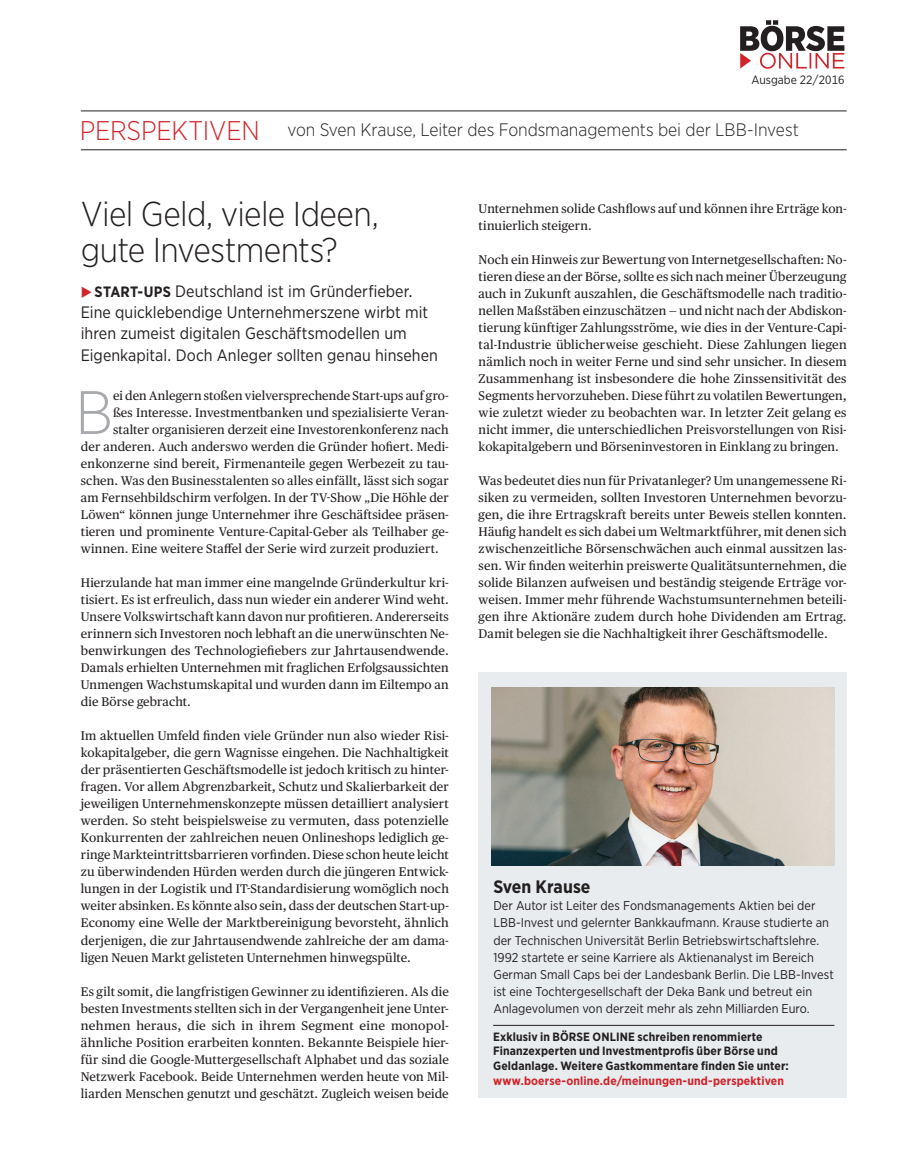
<style>
.page{position:relative;width:902px;height:1170px;background:#fff}
.page>*{position:absolute;margin:0;border:0;box-sizing:border-box;transform-origin:0 0}
.t1{font:300 61.05px "Gotham Narrow";color:#a8a9ad}
.t2{font:300 34.5px/36px "Gotham Narrow";letter-spacing:-.02em;color:#231f20}
.t3{font:300 27px "Gotham Narrow";letter-spacing:-.005em;color:#d1232a}
.t4{font:300 18px "Gotham Narrow";letter-spacing:-.005em;color:#231f20}
.t5{font:700 18px "Gotham Narrow";color:#231f20}
.t6{font:16.5px/21px "Gotham Narrow";color:#231f20}
.t7{font:12.75px/17px "Gotham Narrow";color:#231f20}
.t8{font:12.6px/17px "Publico Text";letter-spacing:.01em;color:#231f20;text-align:justify}
.t9{font:700 12px/14.7px "Gotham Narrow";letter-spacing:.01em;color:#231f20}
.t10{font:700 12px "Gotham Narrow";letter-spacing:.01em;color:#d1232a}
.t11{font:12px "Gotham Narrow";color:#231f20}
.s1{color:#d1232a}
.s2{font-weight:700;font-size:15px}
</style>
<div class="page">
<div style="left:478px;top:672px;width:368px;height:425px;background:#e9ecef"></div>
<img style="left:491px;top:687px;width:343px;height:178px">
<hr style="left:81px;top:149px;width:765px;height:1px;background:#231f20">
<hr style="left:81px;top:111px;width:765px;height:1px;background:#231f20">
<svg style="left:740px;top:20px;width:104px;height:49px"></svg>
<hr style="left:493px;top:1024px;width:341px;height:1px;background:#231f20">
<h3 class="t3" style="left:80px;top:114px;width:181px">PERSPEKTIVEN</h3>
<p class="t11" style="left:751px;top:73px;width:94px">Ausgabe 22/2016</p>
<h3 class="t4" style="left:287px;top:119px;width:513px">von Sven Krause, Leiter des Fondsmanagements bei der LBB-Invest</h3>
<h2 class="t2" style="left:81px;top:195px;width:299px">Viel Geld, viele Ideen, gute Investments?</h2>
<h3 class="t6" style="left:81px;top:281px;width:358px"><span class="s1">◆</span> <span class="s2">START-UPS</span> Deutschland ist im Gründerfieber.<br>Eine quicklebendige Unternehmerszene wirbt mit ihren zumeist digitalen Geschäftsmodellen um Eigenkapital. Doch Anleger sollten genau hinsehen</h3>
<h1 class="t1" style="left:75px;top:375px;width:39px">B</h1>
<p class="t8" style="left:113px;top:386px;width:337px">ei den Anlegern stoßen vielversprechende Start-ups auf gro-</p>
<p class="t8" style="left:113px;top:403px;width:337px">ßes Interesse. Investmentbanken und spezialisierte Veran-</p>
<p class="t8" style="left:113px;top:420px;width:337px">stalter organisieren derzeit eine Investorenkonferenz nach</p>
<p class="t8" style="left:81px;top:437px;width:369px">der anderen. Auch anderswo werden die Gründer hofiert. Medi-</p>
<p class="t8" style="left:81px;top:454px;width:369px">enkonzerne sind bereit, Firmenanteile gegen Werbezeit zu tau-</p>
<p class="t8" style="left:81px;top:471px;width:369px">schen. Was den Businesstalenten so alles einfällt, lässt sich sogar</p>
<p class="t8" style="left:81px;top:488px;width:369px">am Fernsehbildschirm verfolgen. In der TV-Show „Die Höhle der</p>
<p class="t8" style="left:81px;top:505px;width:369px">Löwen“ können junge Unternehmer ihre Geschäftsidee präsen-</p>
<p class="t8" style="left:81px;top:522px;width:369px">tieren und prominente Venture-Capital-Geber als Teilhaber ge-</p>
<p class="t8" style="left:81px;top:539px;width:359px">winnen. Eine weitere Staffel der Serie wird zurzeit produziert.</p>
<p class="t8" style="left:81px;top:573px;width:369px">Hierzulande hat man immer eine mangelnde Gründerkultur kri&shy;tisiert. Es ist erfreulich, dass nun wieder ein anderer Wind weht.<br>Unsere Volkswirtschaft kann davon nur profitieren. Andererseits erinnern sich Investoren noch lebhaft an die unerwünschten Ne&shy;benwirkungen des Technologiefiebers zur Jahrtausendwende.<br>Damals erhielten Unternehmen mit fraglichen Erfolgsaussichten Unmengen Wachstumskapital und wurden dann im Eiltempo an die Börse gebracht.</p>
<p class="t8" style="left:81px;top:726px;width:369px">Im aktuellen Umfeld finden viele Gründer nun also wieder Risi&shy;kokapitalgeber, die gern Wagnisse eingehen. Die Nachhaltigkeit der präsentierten Geschäftsmodelle ist jedoch kritisch zu hinter&shy;fragen. Vor allem Abgrenzbarkeit, Schutz und Skalierbarkeit der jeweiligen Unternehmenskonzepte müssen detailliert analysiert werden. So steht beispielsweise zu vermuten, dass potenzielle Konkurrenten der zahlreichen neuen Onlineshops lediglich ge&shy;ringe Markteintrittsbarrieren vorfinden. Diese schon heute leicht zu überwindenden Hürden werden durch die jüngeren Entwick&shy;lungen in der Logistik und IT-Standardisierung womöglich noch weiter absinken. Es könnte also sein, dass der deutschen Start-up-Economy eine Welle der Marktbereinigung bevorsteht, ähnlich derjenigen, die zur Jahrtausendwende zahlreiche der am dama&shy;ligen Neuen Markt gelisteten Unternehmen hinwegspülte.</p>
<p class="t8" style="left:81px;top:981px;width:369px">Es gilt somit, die langfristigen Gewinner zu identifizieren. Als die besten Investments stellten sich in der Vergangenheit jene Unter&shy;nehmen heraus, die sich in ihrem Segment eine monopol&shy;ähnliche Position erarbeiten konnten. Bekannte Beispiele hier&shy;für sind die Google-Muttergesellschaft Alphabet und das soziale Netzwerk Facebook. Beide Unternehmen werden heute von Mil&shy;liarden Menschen genutzt und geschätzt. Zugleich weisen beide</p>
<p class="t8" style="left:478px;top:199px;width:369px">Unternehmen solide Cashflows auf und können ihre Erträge kon&shy;tinuierlich steigern.</p>
<p class="t8" style="left:478px;top:250px;width:369px">Noch ein Hinweis zur Bewertung von Internetgesellschaften: No&shy;tieren diese an der Börse, sollte es sich nach meiner Überzeugung auch in Zukunft auszahlen, die Geschäftsmodelle nach traditio&shy;nellen Maßstäben einzuschätzen — und nicht nach der Abdiskon&shy;tierung künftiger Zahlungsströme, wie dies in der Venture-Capi&shy;tal-Industrie üblicherweise geschieht. Diese Zahlungen liegen nämlich noch in weiter Ferne und sind sehr unsicher. In diesem Zusammenhang ist insbesondere die hohe Zinssensitivität des Segments hervorzuheben. Diese führt zu volatilen Bewertungen, wie zuletzt wieder zu beobachten war. In letzter Zeit gelang es nicht immer, die unterschiedlichen Preisvorstellungen von Risi&shy;kokapitalgebern und Börseninvestoren in Einklang zu bringen.</p>
<p class="t8" style="left:478px;top:471px;width:369px">Was bedeutet dies nun für Privatanleger? Um unangemessene Ri&shy;siken zu vermeiden, sollten Investoren Unternehmen bevorzu&shy;gen, die ihre Ertragskraft bereits unter Beweis stellen konnten.<br>Häufig handelt es sich dabei um Weltmarktführer, mit denen sich zwischenzeitliche Börsenschwächen auch einmal aussitzen las&shy;sen. Wir finden weiterhin preiswerte Qualitätsunternehmen, die solide Bilanzen aufweisen und beständig steigende Erträge vor&shy;weisen. Immer mehr führende Wachstumsunternehmen beteili&shy;gen ihre Aktionäre zudem durch hohe Dividenden am Ertrag.<br>Damit belegen sie die Nachhaltigkeit ihrer Geschäftsmodelle.</p>
<h3 class="t5" style="left:493px;top:874px;width:99px">Sven Krause</h3>
<p class="t7" style="left:493px;top:897px;width:342px">Der Autor ist Leiter des Fondsmanagements Aktien bei der LBB-Invest und gelernter Bankkaufmann. Krause studierte an der Technischen Universität Berlin Betriebswirtschaftslehre.<br>1992 startete er seine Karriere als Aktienanalyst im Bereich German Small Caps bei der Landesbank Berlin. Die LBB-Invest ist eine Tochtergesellschaft der Deka Bank und betreut ein Anlagevolumen von derzeit mehr als zehn Milliarden Euro.</p>
<p class="t9" style="left:493px;top:1028px;width:297px">Exklusiv in BÖRSE ONLINE schreiben renommierte<br>Finanzexperten und Investmentprofis über Börse und<br>Geldanlage. Weitere Gastkommentare finden Sie unter:</p>
<p class="t10" style="left:493px;top:1072px;width:292px">www.boerse-online.de/meinungen-und-perspektiven</p>
</div>
